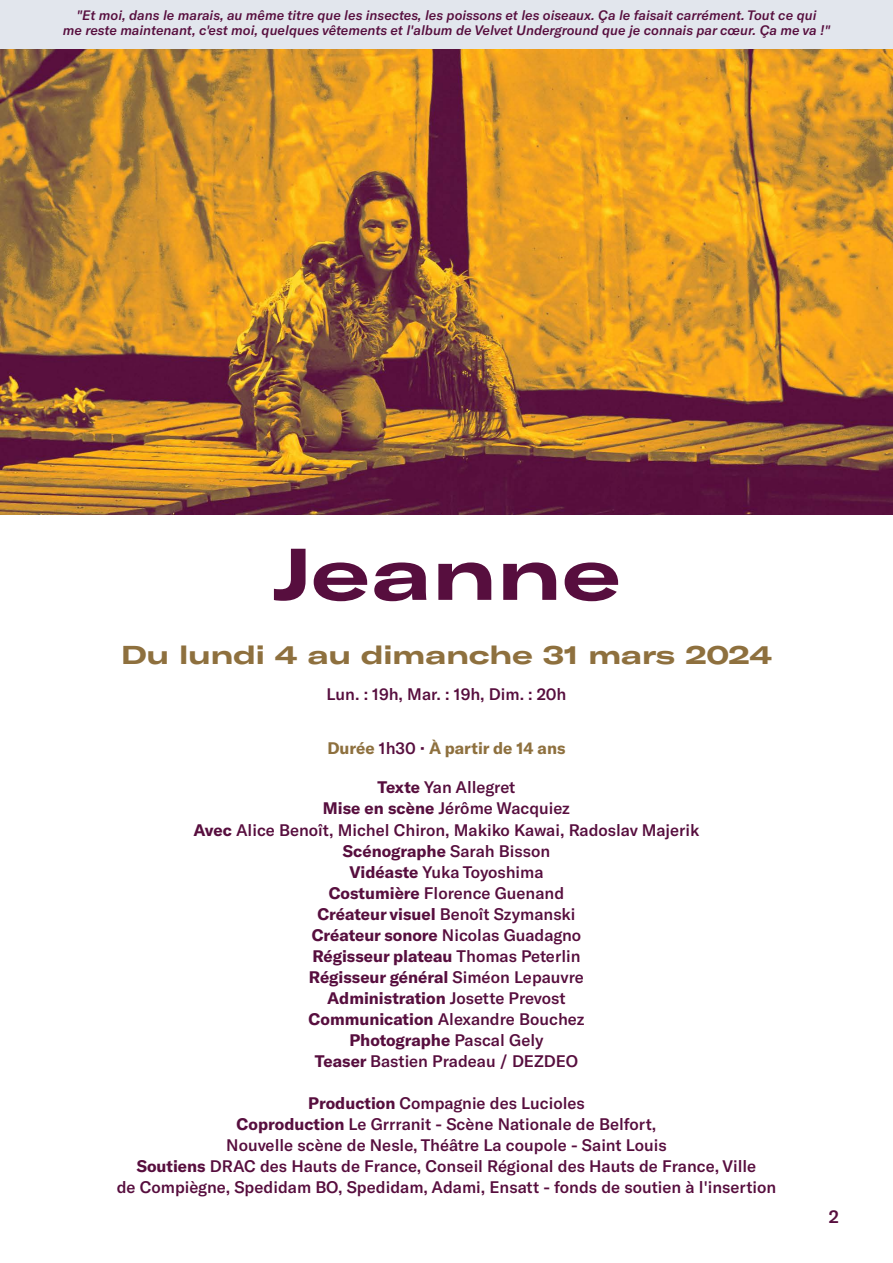
<style>
.page{position:relative;width:893px;height:1263px;background:#fff}
.page>*{position:absolute;margin:0;border:0;box-sizing:border-box;transform-origin:0 0}
.t1{font:700 expanded 72px "GT America";letter-spacing:.025em;color:#570e3e}
.t2{font:700 expanded 25.5px "GT America";color:#8e703e}
.t3{font:500 18px "GT America";color:#570e3e}
.t4{font:500 16.5px/21px "GT America";color:#570e3e;text-align:center}
.t5{font:700 16.5px "GT America";color:#8e703e}
.t6{font:italic 500 13.5px/15px "GT America";color:#570e3e;text-align:center}
.s1{font-weight:500;color:#570e3e}
.s2{color:#570e3e}
.s3{font-weight:700}
</style>
<div class="page">
<div style="left:0;top:0;width:893px;height:142px;background:#e2e6ed"></div>
<img style="left:0;top:49px;width:893px;height:465px">
<p class="t6" style="left:63px;top:8px;width:769px">"Et moi, dans le marais, au même titre que les insectes, les poissons et les oiseaux. Ça le faisait carrément. Tout ce qui<br>me reste maintenant, c'est moi, quelques vêtements et l'album de Velvet Underground que je connais par cœur. Ça me va !"</p>
<h1 class="t1" style="left:273px;top:529px;width:349px">Jeanne</h1>
<h2 class="t2" style="left:121px;top:639px;width:652px">Du lundi 4 au dimanche 31 mars 2024</h2>
<p class="t4" style="left:327px;top:684px;width:241px">Lun. : 19h, Mar. : 19h, Dim. : 20h</p>
<p class="t5" style="left:327px;top:738px;width:239px">Durée <span class="s1">1h30</span> <span class="s2">·</span> À partir de 14 ans</p>
<p class="t4" style="left:193px;top:777px;width:508px"><span class="s3">Texte</span> Yan Allegret<br><span class="s3">Mise en scène</span> Jérôme Wacquiez<br><span class="s3">Avec</span> Alice Benoît, Michel Chiron, Makiko Kawai, Radoslav Majerik<br><span class="s3">Scénographe</span> Sarah Bisson<br><span class="s3">Vidéaste</span> Yuka Toyoshima<br><span class="s3">Costumière</span> Florence Guenand<br><span class="s3">Créateur visuel</span> Benoît Szymanski<br><span class="s3">Créateur sonore</span> Nicolas Guadagno<br><span class="s3">Régisseur plateau</span> Thomas Peterlin<br><span class="s3">Régisseur général</span> Siméon Lepauvre<br><span class="s3">Administration</span> Josette Prevost<br><span class="s3">Communication</span> Alexandre Bouchez<br><span class="s3">Photographe</span> Pascal Gely<br><span class="s3">Teaser</span> Bastien Pradeau / DEZDEO</p>
<p class="t4" style="left:117px;top:1092px;width:661px"><span class="s3">Production</span> Compagnie des Lucioles<br><span class="s3">Coproduction</span> Le Grrranit - Scène Nationale de Belfort,<br>Nouvelle scène de Nesle, Théâtre La coupole - Saint Louis<br><span class="s3">Soutiens</span> DRAC des Hauts de France, Conseil Régional des Hauts de France, Ville<br>de Compiègne, Spedidam BO, Spedidam, Adami, Ensatt - fonds de soutien à l'insertion</p>
<p class="t3" style="left:829px;top:1206px;width:12px">2</p>
</div>
